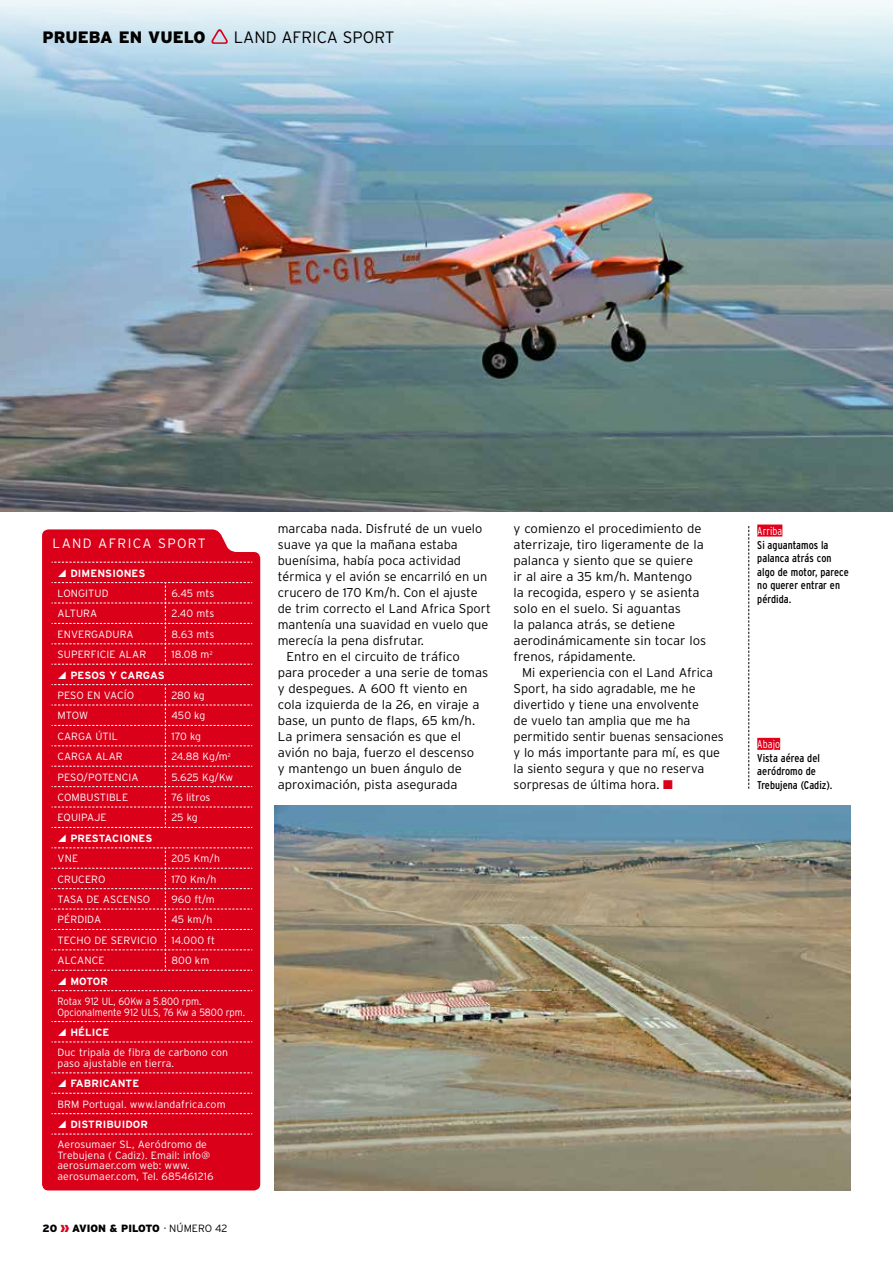
<style>
.page{position:relative;width:893px;height:1263px;background:#fff}
.page>*{position:absolute;margin:0;border:0;box-sizing:border-box;transform-origin:0 0}
.t1{font:300 16.5px "Interstate";color:#000}
.t2{font:900 16.5px "Interstate";color:#000}
.t3{font:300 13.5px "Interstate";letter-spacing:.1em;color:#fff}
.t4{font:300 12.75px/16px "Interstate";color:#000}
.t5{font:condensed 11.25px/13.5px "Interstate";letter-spacing:.005em;color:#000}
.t6{font:300 condensed 11.25px "Interstate";letter-spacing:.005em;color:#fff}
.t7{font:300 10.5px/10.5px "Interstate";letter-spacing:.01em;color:#fff}
.t8{font:700 10.5px "Interstate";letter-spacing:.01em;color:#fff}
.t9{font:300 10.5px/10.5px "Interstate";letter-spacing:.01em;color:#fff;scale:.9 1}
.t10{font:900 10.5px "Interstate";letter-spacing:-.01em;color:#000}
.s1{font-size:13.5px;color:#da001a}
.s2{font-weight:300}
.s3{color:#da001a}
</style>
<div class="page">
<img style="left:0;top:0;width:893px;height:512px">
<div style="left:42px;top:529px;width:218px;height:661px;background:#da001a"></div>
<svg style="left:52px;top:562px;width:200px;height:1px"></svg>
<svg style="left:52px;top:1021px;width:200px;height:1px"></svg>
<svg style="left:52px;top:1134px;width:200px;height:1px"></svg>
<svg style="left:52px;top:1072px;width:200px;height:1px"></svg>
<svg style="left:52px;top:1113px;width:200px;height:1px"></svg>
<svg style="left:52px;top:1093px;width:200px;height:1px"></svg>
<svg style="left:748px;top:526px;width:1px;height:263px"></svg>
<div style="left:757px;top:524px;width:25px;height:12px;background:#e2001a"></div>
<div style="left:757px;top:738px;width:23px;height:12px;background:#e2001a"></div>
<svg style="left:211px;top:29px;width:17px;height:15px"></svg>
<img style="left:275px;top:806px;width:575px;height:385px">
<svg style="left:52px;top:569px;width:200px;height:96px"></svg>
<svg style="left:52px;top:671px;width:200px;height:157px"></svg>
<svg style="left:52px;top:834px;width:200px;height:137px"></svg>
<div style="left:52px;top:977px;width:200px;height:14px;background:#da001a"></div>
<div style="left:52px;top:1028px;width:200px;height:14px;background:#da001a"></div>
<svg style="left:58px;top:1079px;width:8px;height:8px"></svg>
<svg style="left:58px;top:1120px;width:8px;height:8px"></svg>
<p class="t2" style="left:43px;top:28px;width:153px">PRUEBA EN VUELO</p>
<p class="t1" style="left:234px;top:28px;width:141px">Lan d Africa Sport</p>
<p class="t3" style="left:53px;top:535px;width:135px">Lan d Africa Sport</p>
<p class="t8" style="left:70px;top:567px;width:76px">DIMENSIONES</p>
<p class="t7" style="left:58px;top:588px;width:14px">Long</p>
<p class="t7" style="left:85px;top:588px;width:25px">itud</p>
<p class="t7" style="left:171px;top:588px;width:44px">6.45 mts</p>
<p class="t7" style="left:58px;top:608px;width:15px">Altura</p>
<p class="t7" style="left:171px;top:608px;width:45px">2.40 mts</p>
<p class="t7" style="left:58px;top:629px;width:14px">Enverga</p>
<p class="t7" style="left:105px;top:629px;width:15px">dura</p>
<p class="t7" style="left:171px;top:629px;width:44px">8.63 mts</p>
<p class="t7" style="left:58px;top:649px;width:76px">Superficie Alar</p>
<p class="t7" style="left:171px;top:649px;width:43px">18.08 m<sup>2</sup></p>
<p class="t8" style="left:70px;top:669px;width:96px">PESOS Y CARGAS</p>
<p class="t7" style="left:58px;top:690px;width:8px">Peso</p>
<p class="t7" style="left:87px;top:690px;width:47px">en vacío</p>
<p class="t7" style="left:171px;top:690px;width:35px">280 kg</p>
<p class="t7" style="left:58px;top:710px;width:32px">MTOW</p>
<p class="t7" style="left:171px;top:710px;width:35px">450 kg</p>
<p class="t7" style="left:58px;top:731px;width:8px">Carga</p>
<p class="t7" style="left:95px;top:731px;width:21px">útil</p>
<p class="t7" style="left:171px;top:731px;width:31px">170 kg</p>
<p class="t7" style="left:58px;top:751px;width:8px">Carga</p>
<p class="t7" style="left:95px;top:751px;width:8px">alar</p>
<p class="t7" style="left:171px;top:751px;width:61px">24.88 Kg/m<sup>2</sup></p>
<p class="t7" style="left:58px;top:771px;width:8px">Peso</p>
<p class="t7" style="left:84px;top:771px;width:19px">/poten</p>
<p class="t7" style="left:122px;top:771px;width:17px">cia</p>
<p class="t7" style="left:171px;top:771px;width:63px">5.625 Kg/Kw</p>
<p class="t7" style="left:58px;top:792px;width:8px">Combust</p>
<p class="t7" style="left:106px;top:792px;width:10px">ible</p>
<p class="t7" style="left:171px;top:792px;width:41px">76 litros</p>
<p class="t7" style="left:58px;top:812px;width:37px">Equ ipaje</p>
<p class="t7" style="left:171px;top:812px;width:28px">25 kg</p>
<p class="t8" style="left:70px;top:832px;width:83px">PRESTACIONES</p>
<p class="t7" style="left:58px;top:853px;width:22px">VNE</p>
<p class="t7" style="left:171px;top:853px;width:50px">205 Km/h</p>
<p class="t7" style="left:58px;top:874px;width:8px">Cru</p>
<p class="t7" style="left:78px;top:874px;width:14px">cero</p>
<p class="t7" style="left:171px;top:874px;width:47px">170 Km/h</p>
<p class="t7" style="left:58px;top:894px;width:13px">Tasa</p>
<p class="t7" style="left:87px;top:894px;width:44px">de ascenso</p>
<p class="t7" style="left:171px;top:894px;width:45px">960 ft/m</p>
<p class="t7" style="left:58px;top:914px;width:44px">Pérdida</p>
<p class="t7" style="left:171px;top:914px;width:42px">45 km/h</p>
<p class="t7" style="left:58px;top:935px;width:61px">Techo de serv</p>
<p class="t7" style="left:137px;top:935px;width:20px">icio</p>
<p class="t7" style="left:171px;top:935px;width:45px">14.000 ft</p>
<p class="t7" style="left:58px;top:955px;width:47px">Alcance</p>
<p class="t7" style="left:171px;top:955px;width:39px">800 km</p>
<p class="t8" style="left:70px;top:975px;width:39px">MOTOR</p>
<p class="t9" style="left:58px;top:996px;width:210px">Rotax 912 UL, 60Kw a 5.800 rpm.<br>Opcionalmente 912 ULS, 76 Kw a 5800 rpm.</p>
<p class="t8" style="left:70px;top:1026px;width:41px">HÉLICE</p>
<p class="t7" style="left:58px;top:1047px;width:172px">Duc tripala de fibra de carbono con paso ajustable en tierra.</p>
<p class="t8" style="left:70px;top:1078px;width:70px">FABRICANTE</p>
<p class="t7" style="left:58px;top:1098px;width:170px">BRM Portugal. www.landafrica.com</p>
<p class="t8" style="left:70px;top:1118px;width:79px">DISTRIBUIDOR</p>
<p class="t7" style="left:58px;top:1139px;width:158px">Aerosumaer SL, Aeródromo de<br>Trebujena ( Cadiz). Email: info@ aerosumaer.com web: www. aerosumaer.com, Tel. 685461216</p>
<p class="t10" style="left:43px;top:1222px;width:187px">20 <span class="s1">»</span> AVION &amp; PILOTO <span class="s2">· NÚMERO 42</span></p>
<p class="t4" style="left:278px;top:521px;width:206px">marcaba nada. Disfruté de un vuelo</p>
<p class="t4" style="left:278px;top:537px;width:181px">suave ya que la mañana estaba</p>
<p class="t4" style="left:278px;top:553px;width:185px">buenísima, había poca actividad</p>
<p class="t4" style="left:278px;top:569px;width:211px">térmica y el avión se encarriló en un</p>
<p class="t4" style="left:278px;top:585px;width:201px">crucero de 170 Km/h. Con el ajuste</p>
<p class="t4" style="left:278px;top:601px;width:214px">de trim correcto el Land Africa Sport</p>
<p class="t4" style="left:278px;top:617px;width:212px">mantenía una suavidad en vuelo que</p>
<p class="t4" style="left:278px;top:633px;width:148px">merecía la pena disfrutar.</p>
<p class="t4" style="left:286px;top:649px;width:175px">Entro en el circuito de tráfico</p>
<p class="t4" style="left:278px;top:665px;width:212px">para proceder a una serie de tomas</p>
<p class="t4" style="left:278px;top:681px;width:191px">y despegues. A 600 ft viento en</p>
<p class="t4" style="left:278px;top:697px;width:203px">cola izquierda de la 26, en viraje a</p>
<p class="t4" style="left:278px;top:713px;width:199px">base, un punto de flaps, 65 km/h.</p>
<p class="t4" style="left:278px;top:729px;width:185px">La primera sensación es que el</p>
<p class="t4" style="left:278px;top:745px;width:198px">avión no baja, fuerzo el descenso</p>
<p class="t4" style="left:278px;top:761px;width:185px">y mantengo un buen ángulo de</p>
<p class="t4" style="left:278px;top:777px;width:181px">aproximación, pista asegurada</p>
<p class="t4" style="left:514px;top:521px;width:194px">y comienzo el procedimiento de aterrizaje, tiro ligeramente de la palanca y siento que se quiere<br>ir al aire a 35 km/h. Mantengo<br>la recogida, espero y se asienta solo en el suelo. Si aguantas<br>la palanca atrás, se detiene aerodinámicamente sin tocar los frenos, rápidamente.</p>
<p class="t4" style="left:514px;top:665px;width:212px;text-indent:9px">Mi experiencia con el Land Africa<br>Sport, ha sido agradable, me he divertido y tiene una envolvente<br>de vuelo tan amplia que me ha permitido sentir buenas sensaciones y lo más importante para mí, es que la siento segura y que no reserva sorpresas de última hora. <span class="s3">■</span></p>
<p class="t6" style="left:757px;top:525px;width:27px">Arriba</p>
<p class="t5" style="left:757px;top:538px;width:93px">Si aguantamos la palanca atrás con algo de motor, parece no querer entrar en pérdida.</p>
<p class="t6" style="left:757px;top:738px;width:24px">Abajo</p>
<p class="t5" style="left:757px;top:751px;width:77px">Vista aérea del aeródromo de<br>Trebujena (Cadiz).</p>
</div>
